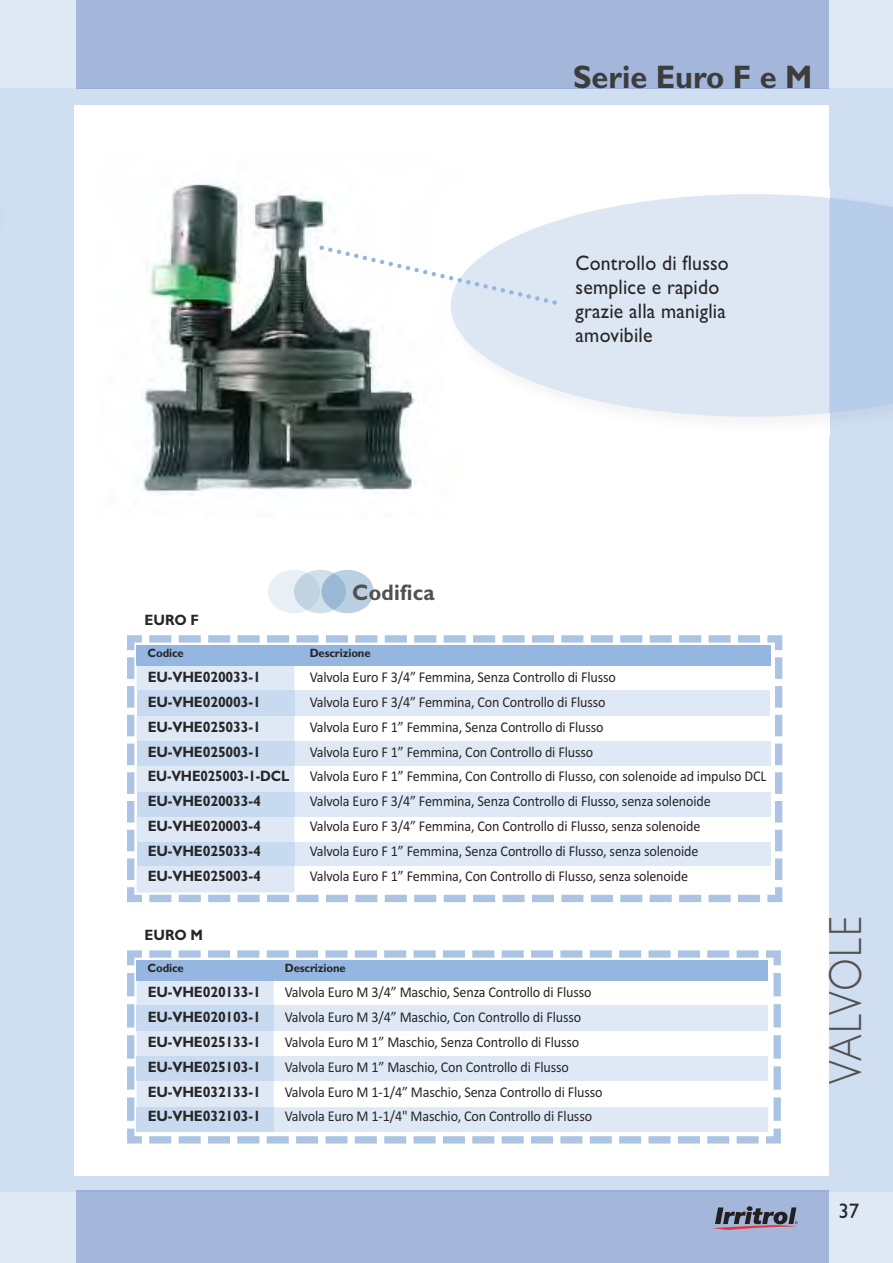
<style>
.page{position:relative;width:893px;height:1263px;background:#cfdef1}
.page>*{position:absolute;margin:0;border:0;box-sizing:border-box;transform-origin:0 0}
.t1{font:300 46.65px "Gill Sans";letter-spacing:.03em;color:#525152;scale:.85 1}
.t2{font:700 32.7px "Gill Sans";color:#3d3c3c;scale:.94 1}
.t3{font:700 22.5px "Gill Sans";letter-spacing:.01em;color:#525152;scale:.94 1}
.t4{font:21px/24px "Gill Sans";letter-spacing:.01em;color:#272627;scale:.94 1}
.t5{font:21px "Gill Sans";letter-spacing:.01em;color:#272627}
.t6{font:15px/24.9px "Calibri";letter-spacing:-.01em;color:#272627;scale:.94 1}
.t7{font:700 15px/24.9px "Gill Sans";letter-spacing:-.01em;color:#272627;scale:.94 1}
.t8{font:700 12px "Gill Sans";letter-spacing:-.01em;color:#272627;scale:.94 1}
</style>
<div class="page">
<div style="left:0;top:0;width:893px;height:88px;background:#dfe9f6"></div>
<div style="left:0;top:1192px;width:893px;height:71px;background:#dfe9f6"></div>
<hr style="left:77px;top:1191px;width:752px;height:1px;background:#9ab1d7">
<div style="left:77px;top:1192px;width:752px;height:71px;background:#a4b7da"></div>
<hr style="left:77px;top:88px;width:752px;height:1px;background:#9ab1d7">
<div style="left:77px;top:0;width:752px;height:88px;background:#a4b7da"></div>
<svg style="left:712px;top:1206px;width:86px;height:24px"></svg>
<div style="left:75px;top:105px;width:754px;height:1071px;background:#fff"></div>
<svg style="left:268px;top:570px;width:106px;height:43px"></svg>
<svg style="left:127px;top:635px;width:655px;height:267px"></svg>
<div style="left:137px;top:645px;width:634px;height:20px;background:#94b6e1"></div>
<div style="left:137px;top:665px;width:157px;height:227px;background:#dfe9f6"></div>
<div style="left:294px;top:690px;width:476px;height:25px;background:#dfe9f6"></div>
<div style="left:137px;top:690px;width:157px;height:25px;background:#c8daef"></div>
<div style="left:294px;top:741px;width:476px;height:25px;background:#dfe9f6"></div>
<div style="left:137px;top:741px;width:157px;height:25px;background:#c8daef"></div>
<div style="left:294px;top:792px;width:476px;height:25px;background:#dfe9f6"></div>
<div style="left:137px;top:792px;width:157px;height:25px;background:#c8daef"></div>
<div style="left:294px;top:842px;width:476px;height:24px;background:#dfe9f6"></div>
<div style="left:137px;top:842px;width:157px;height:24px;background:#c8daef"></div>
<svg style="left:127px;top:950px;width:654px;height:193px"></svg>
<div style="left:137px;top:960px;width:631px;height:21px;background:#94b6e1"></div>
<svg style="left:137px;top:981px;width:631px;height:151px"></svg>
<div style="left:137px;top:1107px;width:137px;height:24px;background:#c8daef"></div>
<img style="left:138px;top:181px;width:278px;height:314px">
<div style="left:830px;top:198px;width:63px;height:215px;background:#b7cde9"></div>
<svg style="left:464px;top:194px;width:365px;height:223px;fill:#dde7f4"></svg>
<img style="left:451px;top:307px;width:13px;height:31px">
<svg style="left:316px;top:242px;width:241px;height:65px"></svg>
<h2 class="t2" style="left:573px;top:64px;width:256px">Serie Euro F e M</h2>
<h3 class="t4" style="left:576px;top:250px;width:164px">Controllo di flusso semplice e rapido grazie alla maniglia amovibile</h3>
<p class="t7" style="left:145px;top:608px;width:60px">EURO F</p>
<p class="t8" style="left:148px;top:648px;width:40px">Codice</p>
<p class="t7" style="left:148px;top:666px;width:152px">EU-VHE020033-1<br>EU-VHE020003-1<br>EU-VHE025033-1<br>EU-VHE025003-1<br>EU-VHE025003-1-DCL<br>EU-VHE020033-4<br>EU-VHE020003-4<br>EU-VHE025033-4<br>EU-VHE025003-4</p>
<h3 class="t3" style="left:352px;top:583px;width:89px">Codifica</h3>
<p class="t8" style="left:310px;top:648px;width:66px">Descrizione</p>
<p class="t6" style="left:310px;top:664px;width:487px">Valvola Euro F 3/4” Femmina, Senza Controllo di Flusso<br>Valvola Euro F 3/4” Femmina, Con Controllo di Flusso<br>Valvola Euro F 1” Femmina, Senza Controllo di Flusso<br>Valvola Euro F 1” Femmina, Con Controllo di Flusso<br>Valvola Euro F 1” Femmina, Con Controllo di Flusso, con solenoide ad impulso DCL Valvola Euro F 3/4” Femmina, Senza Controllo di Flusso, senza solenoide<br>Valvola Euro F 3/4” Femmina, Con Controllo di Flusso, senza solenoide<br>Valvola Euro F 1” Femmina, Senza Controllo di Flusso, senza solenoide<br>Valvola Euro F 1” Femmina, Con Controllo di Flusso, senza solenoide</p>
<p class="t7" style="left:145px;top:923px;width:64px">EURO M</p>
<p class="t8" style="left:148px;top:963px;width:40px">Codice</p>
<p class="t7" style="left:148px;top:981px;width:122px;text-align:justify">EU-VHE020133-1<br>EU-VHE020103-1<br>EU-VHE025133-1<br>EU-VHE025103-1<br>EU-VHE032133-1<br>EU-VHE032103-1</p>
<p class="t8" style="left:285px;top:963px;width:66px">Descrizione</p>
<p class="t6" style="left:285px;top:979px;width:340px">Valvola Euro M 3/4” Maschio, Senza Controllo di Flusso Valvola Euro M 3/4” Maschio, Con Controllo di Flusso Valvola Euro M 1” Maschio, Senza Controllo di Flusso Valvola Euro M 1” Maschio, Con Controllo di Flusso Valvola Euro M 1-1/4” Maschio, Senza Controllo di Flusso Valvola Euro M 1-1/4" Maschio, Con Controllo di Flusso</p>
<h1 class="t1" style="left:828px;top:1084px;width:199px;rotate:-90deg">VALVOLE</h1>
<h3 class="t5" style="left:838px;top:1198px;width:22px">37</h3>
</div>
